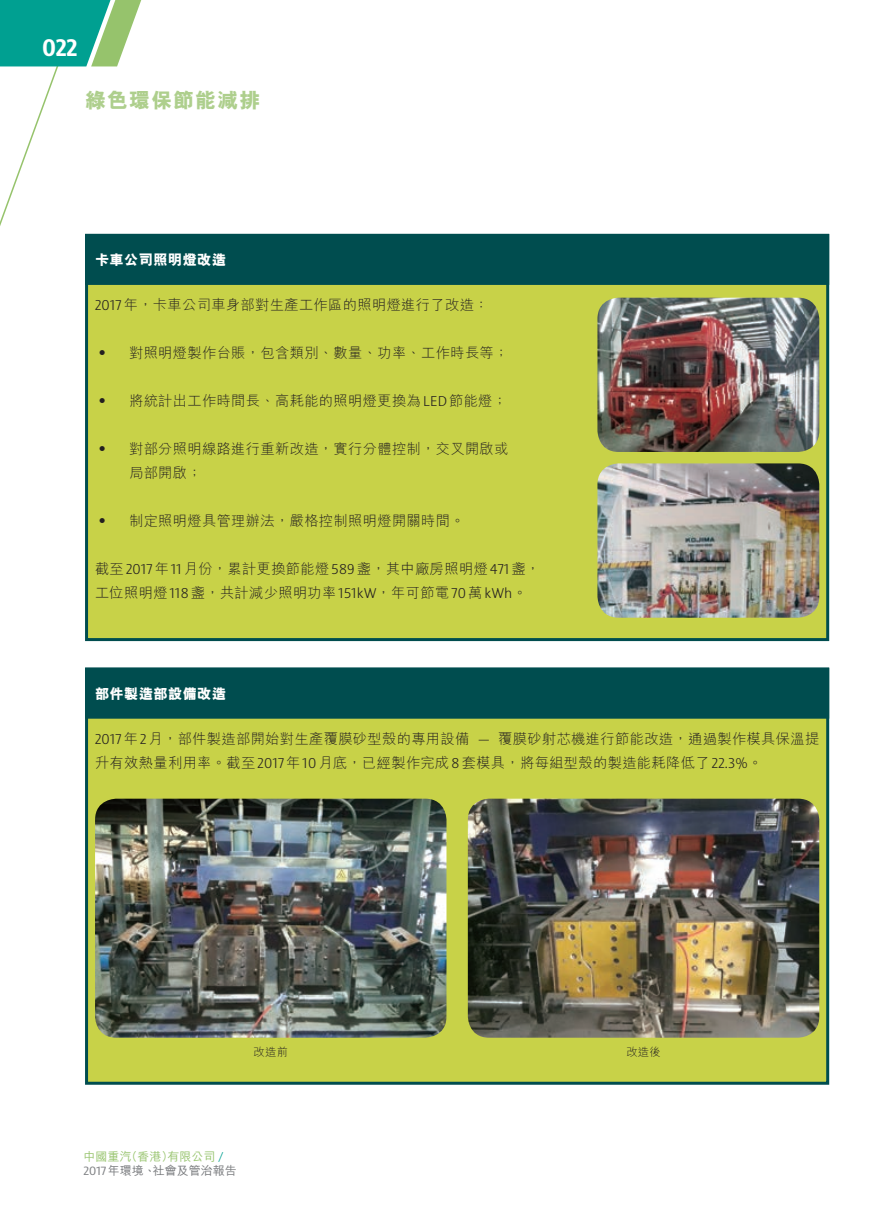
<style>
.page{position:relative;width:893px;height:1212px;background:#fff}
.page>*{position:absolute;margin:0;border:0;box-sizing:border-box;transform-origin:0 0}
.t1{font:700 24px "Sinova Pro";color:#fff;scale:.9 1}
.副主標題{font:800 21px "M Hei HK";letter-spacing:.05em;color:#aecf8d}
.t2{font:300 14.25px/24px "M Hei HK";letter-spacing:.025em;color:#231f20}
.t3{font:800 14.25px "M Hei HK";letter-spacing:.025em;color:#fff}
.t4{font:500 12px/14.4px "M Hei HK";color:#96c36c}
.t5{font:300 11.25px "M Hei HK";letter-spacing:.025em;color:#231f20}
.s1{font-family:"Sinova Pro"}
.s2{font-family:"M Hei HKS"}
.s3{font-family:"Sinova Pro";font-weight:400;color:#00a091}
.s4{font-family:"Sinova Pro";font-weight:400;color:#808285}
.s5{color:#76787b}
.s6{font-family:"M Hei HKS";color:#76787b}
</style>
<div class="page">
<svg style="left:0;top:0;width:149px;height:234px"></svg>
<div style="left:85px;top:234px;width:744px;height:407px;background:#c8d248;border:3px solid #004d4f"></div>
<div style="left:85px;top:234px;width:744px;height:51px;background:#004d4f;border:3px solid #004d4f"></div>
<img style="left:597px;top:298px;width:222px;height:154px">
<img style="left:597px;top:463px;width:222px;height:155px">
<div style="left:85px;top:668px;width:744px;height:417px;background:#c8d248;border:3px solid #004d4f"></div>
<div style="left:85px;top:668px;width:744px;height:51px;background:#004d4f;border:3px solid #004d4f"></div>
<img style="left:95px;top:799px;width:351px;height:239px">
<img style="left:468px;top:799px;width:351px;height:239px">
<h1 class="t1" style="left:42px;top:33px;width:40px">022</h1>
<p class="副主標題" style="left:85px;top:89px;width:177px">綠色環保節能減排</p>
<p class="t3" style="left:95px;top:252px;width:133px">卡車公司照明燈改造</p>
<p class="t2" style="left:95px;top:293px;width:395px"><span class="s1">2017</span>年，卡車公司車身部對生產工作區的照明燈進行了改造：</p>
<p class="t2" style="left:95px;top:341px;width:16px">‧</p>
<p class="t2" style="left:129px;top:341px;width:381px">對照明燈製作台賬，包含類別、數量、功率、工作時長等；</p>
<p class="t2" style="left:95px;top:389px;width:16px">‧</p>
<p class="t2" style="left:129px;top:389px;width:380px">將統計出工作時間長、高耗能的照明燈更換為<span class="s1">LED</span>節能燈；</p>
<p class="t2" style="left:95px;top:437px;width:16px">‧</p>
<p class="t2" style="left:129px;top:437px;width:381px">對部分照明線路進行重新改造，實行分體控制，交叉開啟或局部開啟；</p>
<p class="t2" style="left:95px;top:509px;width:16px">‧</p>
<p class="t2" style="left:129px;top:509px;width:337px">制定照明燈具管理辦法，嚴格控制照明燈開關時間。</p>
<p class="t2" style="left:95px;top:557px;width:447px">截至<span class="s1">2017</span>年<span class="s1">11</span>月份，累計更換節能燈<span class="s1">589</span>盞，其中廠房照明燈<span class="s1">471</span>盞，工位照明燈<span class="s1">118</span>盞，共計減少照明功率<span class="s1">151kW</span>，年可節電<span class="s1">70</span>萬<span class="s1">kWh</span>。</p>
<p class="t3" style="left:95px;top:686px;width:133px">部件製造部設備改造</p>
<p class="t2" style="left:95px;top:727px;width:726px"><span class="s1">2017</span>年<span class="s1">2</span>月，部件製造部開始對生產覆膜砂型殼的專用設備 <span class="s1">—</span> 覆膜砂射芯機進行節能改造，通過製作模具保溫提升有效熱量利用率。截至<span class="s1">2017</span>年<span class="s1">10</span>月底，已經製作完成<span class="s1">8</span>套模具，將每組型殼的製造能耗降低了<span class="s1">22.3%</span>。</p>
<p class="t5" style="left:254px;top:1046px;width:36px">改造前</p>
<p class="t5" style="left:626px;top:1046px;width:36px">改造後</p>
<p class="t4" style="left:84px;top:1148px;width:155px">中國重汽<span class="s2">（</span>香港<span class="s2">）</span>有限公司 <span class="s3">/<br></span><span class="s4">2017</span><span class="s5">年環境</span><span class="s6">、</span><span class="s5">社會及管治報告</span></p>
</div>
